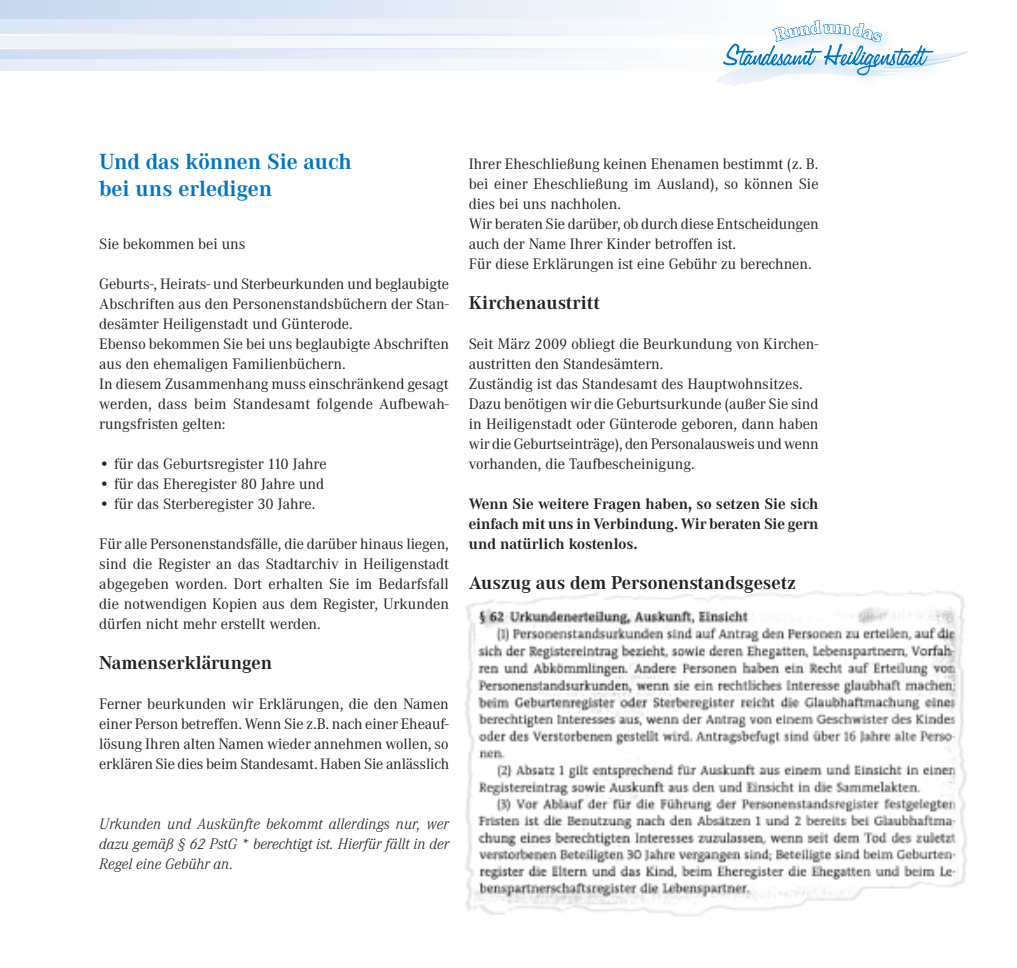
<style>
.page{position:relative;width:1017px;height:968px;background:#fff}
.page>*{position:absolute;margin:0;border:0;box-sizing:border-box;transform-origin:0 0}
.t1{font:700 22.75px/27.3px "Corporate A";color:#0075bf}
.t2{font:700 19.25px "Corporate A";color:#231f20}
.t3{font:15.75px/19.9px "Corporate A";color:#231f20}
.t4{font:italic 300 15.75px/19.9px "Corporate A";color:#231f20;text-align:justify}
.t5{font:700 15.75px/19.9px "Corporate A";letter-spacing:-.005em;color:#231f20;text-align:justify}
</style>
<div class="page">
<img style="left:465px;top:591px;width:502px;height:325px">
<div style="left:0;top:0;width:815px;height:20px;background:linear-gradient(to right,#c6d7ee,#fefefe)"></div>
<svg style="left:0;top:20px;width:639px;height:14px"></svg>
<div style="left:0;top:36px;width:756px;height:13px;background:#f5f8fc"></div>
<svg style="left:0;top:49px;width:623px;height:11px"></svg>
<div style="left:0;top:60px;width:824px;height:10px;background:#eff4fa"></div>
<hr style="left:0;top:48px;width:704px;height:1px;background:#fff">
<svg style="left:716px;top:8px;width:252px;height:78px"></svg>
<h1 class="t1" style="left:99px;top:148px;width:254px">Und das können Sie auch bei uns erledigen</h1>
<p class="t3" style="left:99px;top:234px;width:148px">Sie bekommen bei uns</p>
<p class="t3" style="left:99px;top:274px;width:351px">Geburts-, Heirats- und Sterbeurkunden und beglaubigte Abschriften aus den Personenstandsbüchern der Stan&shy;desämter Heiligenstadt und Günterode.<br>Ebenso bekommen Sie bei uns beglaubigte Abschriften aus den ehemaligen Familienbüchern.<br>In diesem Zusammenhang muss einschränkend gesagt werden, dass beim Standesamt folgende Aufbewah&shy;rungsfristen gelten:</p>
<p class="t3" style="left:99px;top:454px;width:229px">• für das Geburtsregister 110 Jahre</p>
<p class="t3" style="left:99px;top:474px;width:226px">• für das Eheregister 80 Jahre und</p>
<p class="t3" style="left:99px;top:494px;width:218px">• für das Sterberegister 30 Jahre.</p>
<p class="t3" style="left:99px;top:534px;width:351px;text-align:justify">Für alle Personenstandsfälle, die darüber hinaus liegen, sind die Register an das Stadtarchiv in Heiligenstadt abgegeben worden. Dort erhalten Sie im Bedarfsfall die notwendigen Kopien aus dem Register, Urkunden dürfen nicht mehr erstellt werden.</p>
<p class="t2" style="left:99px;top:652px;width:174px">Namenserklärungen</p>
<p class="t3" style="left:99px;top:694px;width:351px;text-align:justify">Ferner beurkunden wir Erklärungen, die den Namen einer Person betreffen. Wenn Sie z.B. nach einer Eheauf&shy;lösung Ihren alten Namen wieder annehmen wollen, so erklären Sie dies beim Standesamt. Haben Sie anlässlich</p>
<p class="t3" style="left:469px;top:154px;width:351px">Ihrer Eheschließung keinen Ehenamen bestimmt (z. B. bei einer Eheschließung im Ausland), so können Sie dies bei uns nachholen.<br>Wir beraten Sie darüber, ob durch diese Entscheidungen auch der Name Ihrer Kinder betroffen ist.<br>Für diese Erklärungen ist eine Gebühr zu berechnen.</p>
<p class="t2" style="left:469px;top:292px;width:133px">Kirchenaustritt</p>
<p class="t3" style="left:469px;top:334px;width:351px">Seit März 2009 obliegt die Beurkundung von Kirchen&shy;austritten den Standesämtern.<br>Zuständig ist das Standesamt des Hauptwohnsitzes.<br>Dazu benötigen wir die Geburtsurkunde (außer Sie sind in Heiligenstadt oder Günterode geboren, dann haben wir die Geburtseinträge), den Personalausweis und wenn vorhanden, die Taufbescheinigung.</p>
<p class="t5" style="left:469px;top:494px;width:351px">Wenn Sie weitere Fragen haben, so setzen Sie sich einfach mit uns in Verbindung. Wir beraten Sie gern und natürlich kostenlos.</p>
<p class="t2" style="left:469px;top:572px;width:329px">Auszug aus dem Personenstandsgesetz</p>
<p class="t4" style="left:99px;top:814px;width:351px">Urkunden und Auskünfte bekommt allerdings nur, wer dazu gemäß § 62 PstG * berechtigt ist. Hierfür fällt in der Regel eine Gebühr an.</p>
</div>
